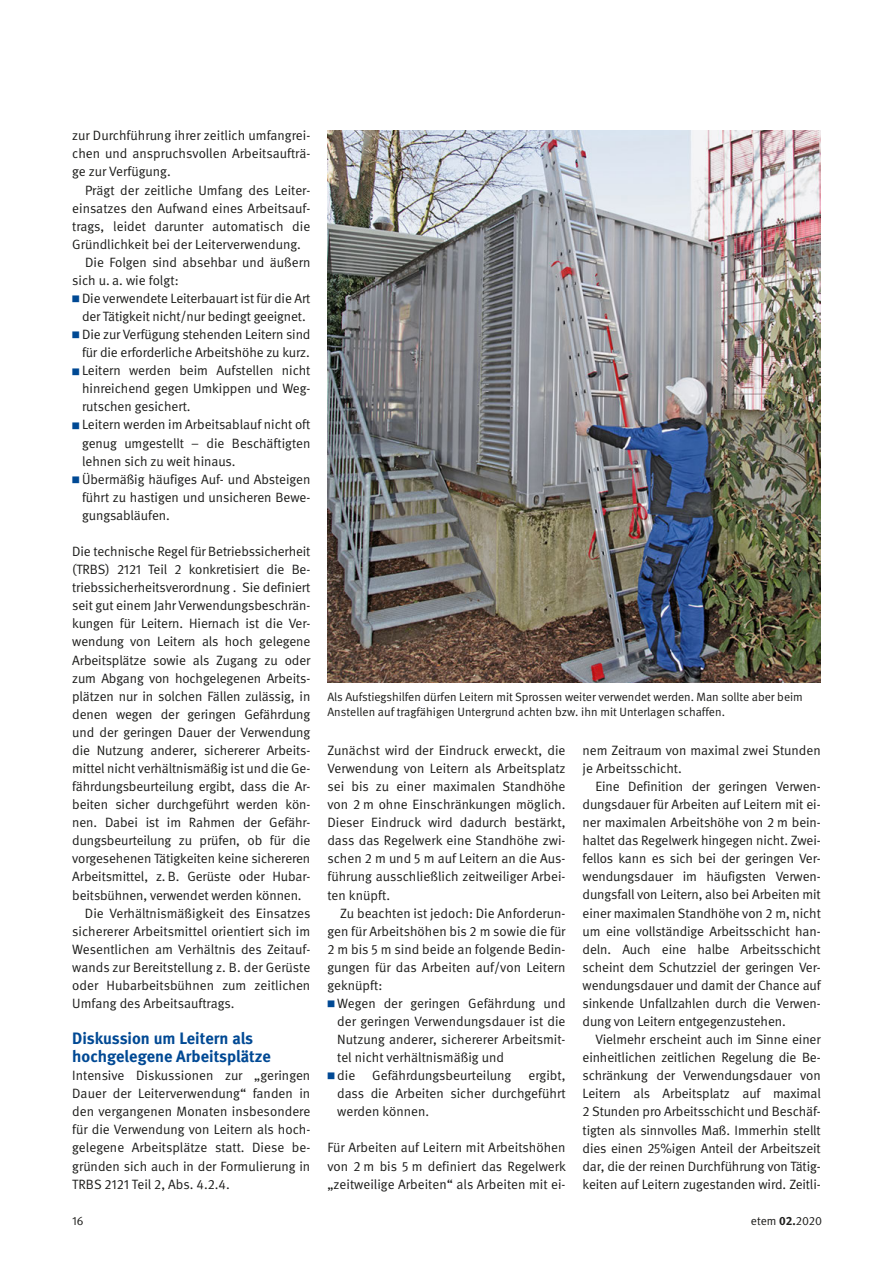
<style>
.page{position:relative;width:893px;height:1263px;background:#fff}
.page>*{position:absolute;margin:0;border:0;box-sizing:border-box;transform-origin:0 0}
.t1{font:700 16.5px/18px "DGUV Meta";color:#004994}
.t2{font:13.5px/18.1px "DGUV Meta";letter-spacing:-.005em;color:#1d1d1b;text-align:justify}
.t3{font:12px/15.3px "DGUV Meta";letter-spacing:-.005em;color:#1d1d1b}
.s1{font-weight:700;font-size:9px;color:#004994}
.s2{font-weight:700}
</style>
<div class="page">
<img style="left:327px;top:131px;width:494px;height:551px">
<p class="t2" style="left:72px;top:127px;width:240px">zur Durchführung ihrer zeitlich umfangrei&shy;chen und anspruchsvollen Arbeitsaufträ&shy;ge zur Verfügung.</p>
<p class="t2" style="left:72px;top:181px;width:240px;text-indent:13px">Prägt der zeitliche Umfang des Leiter&shy;einsatzes den Aufwand eines Arbeitsauf&shy;trags, leidet darunter automatisch die Gründlichkeit bei der Leiterverwendung.</p>
<p class="t2" style="left:72px;top:253px;width:240px;text-indent:13px">Die Folgen sind absehbar und äußern sich u. a. wie folgt:</p>
<p class="t2" style="left:72px;top:289px;width:240px;text-align:center"><span class="s1">▪</span> Die verwendete Leiterbauart ist für die Art der Tätigkeit nicht/nur bedingt geeignet.</p>
<p class="t2" style="left:72px;top:326px;width:240px;text-align:right"><span class="s1">▪</span> Die zur Verfügung stehenden Leitern sind für die erforderliche Arbeitshöhe zu kurz.</p>
<p class="t2" style="left:82px;top:362px;width:230px;text-indent:-10px"><span class="s1">▪</span> Leitern werden beim Aufstellen nicht hinreichend gegen Umkippen und Weg&shy;rutschen gesichert.</p>
<p class="t2" style="left:82px;top:416px;width:230px;text-indent:-10px"><span class="s1">▪</span> Leitern werden im Arbeitsablauf nicht oft genug umgestellt – die Beschäftigten lehnen sich zu weit hinaus.</p>
<p class="t2" style="left:82px;top:470px;width:230px;text-indent:-10px"><span class="s1">▪</span> Übermäßig häufiges Auf- und Absteigen führt zu hastigen und unsicheren Bewe&shy;gungsabläufen.</p>
<p class="t2" style="left:72px;top:542px;width:240px">Die technische Regel für Betriebssicherheit (TRBS) 2121 Teil 2 konkretisiert die Be&shy;triebssicherheitsverordnung . Sie definiert seit gut einem Jahr Verwendungsbeschrän&shy;kungen für Leitern. Hiernach ist die Ver&shy;wendung von Leitern als hoch gelegene Arbeitsplätze sowie als Zugang zu oder zum Abgang von hochgelegenen Arbeits&shy;plätzen nur in solchen Fällen zulässig, in denen wegen der geringen Gefährdung und der geringen Dauer der Verwendung die Nutzung anderer, sichererer Arbeits&shy;mittel nicht verhältnismäßig ist und die Ge&shy;fährdungsbeurteilung ergibt, dass die Ar&shy;beiten sicher durchgeführt werden kön&shy;nen. Dabei ist im Rahmen der Gefähr&shy;dungsbeurteilung zu prüfen, ob für die vorgesehenen Tätigkeiten keine sichereren Arbeitsmittel, z. B. Gerüste oder Hubar&shy;beitsbühnen, verwendet werden können.</p>
<p class="t2" style="left:72px;top:904px;width:240px;text-indent:13px">Die Verhältnismäßigkeit des Einsatzes sichererer Arbeitsmittel orientiert sich im Wesentlichen am Verhältnis des Zeitauf&shy;wands zur Bereitstellung z. B. der Gerüste oder Hubarbeitsbühnen zum zeitlichen Umfang des Arbeitsauftrags.</p>
<h4 class="t1" style="left:72px;top:1030px;width:200px">Diskussion um Leitern als hochgelegene Arbeitsplätze</h4>
<p class="t2" style="left:72px;top:1067px;width:240px">Intensive Diskussionen zur „geringen Dauer der Leiterverwendung“ fanden in den vergangenen Monaten insbesondere für die Verwendung von Leitern als hoch&shy;gelegene Arbeitsplätze statt. Diese be&shy;gründen sich auch in der Formulierung in TRBS 2121 Teil 2, Abs. 4.2.4.</p>
<p class="t3" style="left:327px;top:689px;width:477px">Als Aufstiegshilfen dürfen Leitern mit Sprossen weiter verwendet werden. Man sollte aber beim<br>Anstellen auf tragfähigen Untergrund achten bzw. ihn mit Unterlagen schaffen.</p>
<p class="t2" style="left:327px;top:741px;width:240px">Zunächst wird der Eindruck erweckt, die Verwendung von Leitern als Arbeitsplatz sei bis zu einer maximalen Standhöhe von 2 m ohne Einschränkungen möglich.<br>Dieser Eindruck wird dadurch bestärkt, dass das Regelwerk eine Standhöhe zwi&shy;schen 2 m und 5 m auf Leitern an die Aus&shy;führung ausschließlich zeitweiliger Arbei&shy;ten knüpft.</p>
<p class="t2" style="left:327px;top:904px;width:240px;text-indent:13px">Zu beachten ist jedoch: Die Anforderun&shy;gen für Arbeitshöhen bis 2 m sowie die für 2 m bis 5 m sind beide an folgende Bedin&shy;gungen für das Arbeiten auf/von Leitern geknüpft:</p>
<p class="t2" style="left:337px;top:994px;width:230px;text-indent:-10px"><span class="s1">▪</span> Wegen der geringen Gefährdung und der geringen Verwendungsdauer ist die Nutzung anderer, sichererer Arbeitsmit&shy;tel nicht verhältnismäßig und</p>
<p class="t2" style="left:327px;top:1067px;width:29px"><span class="s1">▪</span> die</p>
<p class="t2" style="left:372px;top:1067px;width:141px">Gefährdungsbeurteilung</p>
<p class="t2" style="left:337px;top:1067px;width:230px;text-indent:191px">ergibt, dass die Arbeiten sicher durchgeführt werden können.</p>
<p class="t2" style="left:327px;top:1139px;width:240px">Für Arbeiten auf Leitern mit Arbeitshöhen von 2 m bis 5 m definiert das Regelwerk „zeitweilige Arbeiten“ als Arbeiten mit ei-</p>
<p class="t2" style="left:582px;top:741px;width:240px">nem Zeitraum von maximal zwei Stunden je Arbeitsschicht.</p>
<p class="t2" style="left:582px;top:777px;width:240px;text-indent:13px">Eine Definition der geringen Verwen&shy;dungsdauer für Arbeiten auf Leitern mit ei&shy;ner maximalen Arbeitshöhe von 2 m bein&shy;haltet das Regelwerk hingegen nicht. Zwei&shy;fellos kann es sich bei der geringen Ver&shy;wendungsdauer im häufigsten Verwen&shy;dungsfall von Leitern, also bei Arbeiten mit einer maximalen Standhöhe von 2 m, nicht um eine vollständige Arbeitsschicht han&shy;deln. Auch eine halbe Arbeitsschicht scheint dem Schutzziel der geringen Ver&shy;wendungsdauer und damit der Chance auf sinkende Unfallzahlen durch die Verwen&shy;dung von Leitern entgegenzustehen.</p>
<p class="t2" style="left:582px;top:1031px;width:240px;text-indent:13px">Vielmehr erscheint auch im Sinne einer einheitlichen zeitlichen Regelung die Be&shy;schränkung der Verwendungsdauer von Leitern als Arbeitsplatz auf maximal 2 Stunden pro Arbeitsschicht und Beschäf&shy;tigten als sinnvolles Maß. Immerhin stellt dies einen 25%igen Anteil der Arbeitszeit dar, die der reinen Durchführung von Tätig&shy;keiten auf Leitern zugestanden wird. Zeitli-</p>
<p class="t3" style="left:72px;top:1213px;width:13px">16</p>
<p class="t3" style="left:751px;top:1213px;width:73px">etem <span class="s2">02.</span>2020</p>
</div>
